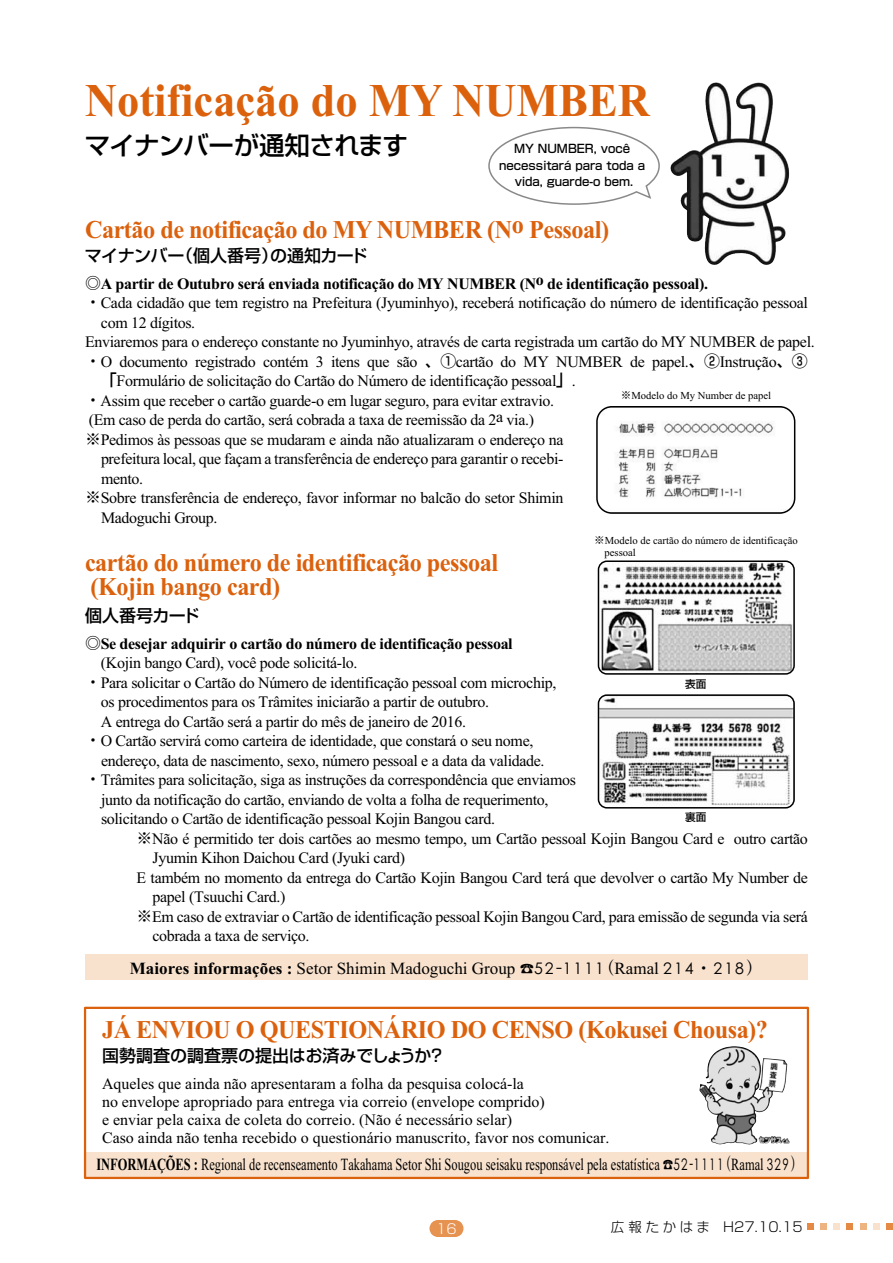
<style>
.page{position:relative;width:893px;height:1263px;background:#fff}
.page>*{position:absolute;margin:0;border:0;box-sizing:border-box;transform-origin:0 0}
.t1{font:700 46.8px "Times New Roman";color:#db610d;scale:.95 1}
.t2{font:700 25.5px/24px "Times New Roman";letter-spacing:-.02em;color:#db610d;scale:.95 1}
.t3{font:25.5px "Shin Go Pro Medium 90 pv RKSJ H";letter-spacing:-.035em;color:#000}
.t4{font:16.95px "Times New Roman";color:#000;scale:.73 1}
.t5{font:16.95px "Times New Roman";color:#000}
.t6{font:16.95px "Shin Go Pro Medium 90 pv RKSJ H";letter-spacing:-.005em;color:#000}
.t7{font:16.95px "Shin Go Pro Medium 90 pv RKSJ H";letter-spacing:-.035em;color:#000}
.t8{font:15.9px "Times New Roman";letter-spacing:-.02em;color:#000}
.t9{font:15.9px/18px "Times New Roman";color:#000}
.t10{font:700 15.9px "Times New Roman";letter-spacing:-.02em;color:#000}
.t11{font:13.5px "Shin Go Pro Light 90 pv RKSJ H";letter-spacing:.245em;color:#000}
.t12{font:13.5px "Shin Go Pro Light 90 pv RKSJ H";color:#fff}
.t13{font:11.7px/16.5px "Shin Go Pro Medium 90 pv RKSJ H";color:#000;text-align:center}
.t14{font:10.65px/12px "Times New Roman";color:#000}
.t15{font:10.65px "Shin Go Pro Medium 90 pv RKSJ H";color:#000}
.s1{font-family:"Shin Go Pro Medium 90 pv RKSJ H";font-weight:400}
.s2{font-family:"Shin Go Pro Medium 90 pv RKSJ H"}
.s3{font-weight:700}
.s4{font-family:"Shin Go Pro Light 90 pv RKSJ H";font-size:14.4px}
.s5{font-family:"Century Gothic";font-size:15.9px}
.s6{font-family:"Shin Go Pro Regular 90 pv RKSJ H";font-size:14.4px}
.s7{font-family:"Ryumin Pro Bold 90 pv RKSJ H"}
.s8{font-family:"Koz Go Pro Regular 90 pv RKSJ H";font-size:15.9px}
</style>
<div class="page">
<div style="left:85px;top:954px;width:723px;height:26px;background:#f9e2cd"></div>
<div style="left:85px;top:1152px;width:723px;height:26px;background:#f9e2cd"></div>
<svg style="left:807px;top:1223px;width:6px;height:6px"></svg>
<div style="left:820px;top:1223px;width:7px;height:6px;background:#edb380"></div>
<svg style="left:834px;top:1223px;width:6px;height:6px"></svg>
<svg style="left:847px;top:1223px;width:6px;height:6px"></svg>
<svg style="left:860px;top:1223px;width:6px;height:6px"></svg>
<svg style="left:873px;top:1223px;width:6px;height:6px"></svg>
<svg style="left:886px;top:1223px;width:6px;height:6px"></svg>
<div style="left:84px;top:1007px;width:725px;height:172px;border:2px solid #db610d"></div>
<img style="left:700px;top:1047px;width:30px;height:89px">
<img style="left:690px;top:82px;width:25px;height:69px">
<img style="left:599px;top:407px;width:196px;height:105px">
<div style="left:596px;top:406px;width:199px;height:108px;border:2px solid #000;border-radius:15px"></div>
<svg style="left:597px;top:560px;width:198px;height:249px"></svg>
<svg style="left:429px;top:1220px;width:34px;height:17px"></svg>
<svg style="left:488px;top:126px;width:172px;height:79px"></svg>
<h1 class="t1" style="left:85px;top:68px;width:596px">Notificação do MY NUMBER</h1>
<h2 class="t3" style="left:85px;top:124px;width:325px">マイナンバーが通知されます</h2>
<p class="t13" style="left:499px;top:139px;width:147px">MY NUMBER, você necessitará para toda a vida, guarde-o bem.</p>
<h2 class="t2" style="left:85px;top:217px;width:553px">Cartão de notificação do MY NUMBER (No Pessoal)</h2>
<p class="t7" style="left:85px;top:241px;width:284px">マイナンバー（個人番号）の通知カード</p>
<p class="t10" style="left:85px;top:273px;width:624px"><span class="s1">◎</span>A partir de Outubro será enviada notificação do MY NUMBER (No de identificação pessoal).</p>
<p class="t8" style="left:85px;top:292px;width:724px"><span class="s2">・</span>Cada cidadão que tem registro na Prefeitura (Jyuminhyo), receberá notificação do número de identificação pessoal</p>
<p class="t8" style="left:101px;top:312px;width:96px">com 12 dígitos.</p>
<p class="t8" style="left:85px;top:331px;width:731px">Enviaremos para o endereço constante no Jyuminhyo, através de carta registrada um cartão do MY NUMBER de papel.</p>
<p class="t8" style="left:85px;top:351px;width:724px"><span class="s2">・</span>O documento registrado contém 3 itens que são <span class="s2">、①</span>cartão do MY NUMBER de papel.<span class="s2">、②</span>Instrução<span class="s2">、③</span></p>
<p class="t8" style="left:101px;top:370px;width:476px"><span class="s2">「</span>Formulário de solicitação do Cartão do Número de identificação pessoal<span class="s2">」</span>.</p>
<p class="t8" style="left:85px;top:390px;width:471px"><span class="s2">・</span>Assim que receber o cartão guarde-o em lugar seguro, para evitar extravio.</p>
<p class="t8" style="left:89px;top:409px;width:447px">(Em caso de perda do cartão, será cobrada a taxa de reemissão da 2a via.)</p>
<p class="t8" style="left:85px;top:429px;width:480px"><span class="s2">※</span>Pedimos às pessoas que se mudaram e ainda não atualizaram o endereço na</p>
<p class="t8" style="left:101px;top:448px;width:464px">prefeitura local, que façam a transferência de endereço para garantir o recebi-</p>
<p class="t8" style="left:101px;top:468px;width:44px">mento.</p>
<p class="t8" style="left:85px;top:487px;width:480px"><span class="s2">※</span>Sobre transferência de endereço, favor informar no balcão do setor Shimin</p>
<p class="t8" style="left:101px;top:507px;width:118px">Madoguchi Group.</p>
<h2 class="t2" style="left:85px;top:550px;width:436px">cartão do número de identificação pessoal (Kojin bango card)</h2>
<p class="t6" style="left:85px;top:601px;width:116px">個人番号カード</p>
<p class="t10" style="left:85px;top:633px;width:429px"><span class="s1">◎</span>Se desejar adquirir o cartão do número de identificação pessoal</p>
<p class="t8" style="left:101px;top:652px;width:258px">(Kojin bango Card), você pode solicitá-lo.</p>
<p class="t8" style="left:85px;top:672px;width:473px"><span class="s2">・</span>Para solicitar o Cartão do Número de identificação pessoal com microchip,</p>
<p class="t8" style="left:101px;top:691px;width:390px">os procedimentos para os Trâmites iniciarão a partir de outubro.</p>
<p class="t8" style="left:101px;top:711px;width:367px">A entrega do Cartão será a partir do mês de janeiro de 2016.</p>
<p class="t8" style="left:85px;top:730px;width:450px"><span class="s2">・</span>O Cartão servirá como carteira de identidade, que constará o seu nome,</p>
<p class="t8" style="left:101px;top:750px;width:445px">endereço, data de nascimento, sexo, número pessoal e a data da validade.</p>
<p class="t8" style="left:85px;top:769px;width:492px"><span class="s2">・</span>Trâmites para solicitação, siga as instruções da correspondência que enviamos</p>
<p class="t8" style="left:101px;top:789px;width:449px">junto da notificação do cartão, enviando de volta a folha de requerimento,</p>
<p class="t8" style="left:101px;top:808px;width:395px">solicitando o Cartão de identificação pessoal Kojin Bangou card.</p>
<p class="t8" style="left:137px;top:828px;width:673px"><span class="s2">※</span>Não é permitido ter dois cartões ao mesmo tempo, um Cartão pessoal Kojin Bangou Card e outro cartão</p>
<p class="t8" style="left:153px;top:847px;width:254px">Jyumin Kihon Daichou Card (Jyuki card)</p>
<p class="t8" style="left:137px;top:867px;width:673px">E também no momento da entrega do Cartão Kojin Bangou Card terá que devolver o cartão My Number de</p>
<p class="t8" style="left:152px;top:886px;width:135px">papel (Tsuuchi Card.)</p>
<p class="t8" style="left:137px;top:906px;width:673px"><span class="s2">※</span>Em caso de extraviar o Cartão de identificação pessoal Kojin Bangou Card, para emissão de segunda via será</p>
<p class="t8" style="left:152px;top:925px;width:159px">cobrada a taxa de serviço.</p>
<p class="t5" style="left:130px;top:957px;width:635px"><span class="s3">Maiores informações :</span> Setor Shimin Madoguchi Group <span class="s4">☎</span><span class="s5">5 2</span> <span class="s6">－</span><span class="s5">1 1 1 1</span><span class="s7">（</span>Ramal <span class="s5">2 14</span><span class="s8">・</span><span class="s5">2 1 8</span><span class="s7">）</span></p>
<p class="t14" style="left:621px;top:390px;width:152px"><span class="s2">※</span>Modelo do My Number de papel</p>
<p class="t14" style="left:605px;top:534px;width:195px;text-indent:-11px"><span class="s2">※</span>Modelo de cartão do número de identificação pessoal</p>
<p class="t15" style="left:685px;top:675px;width:23px">表面</p>
<p class="t15" style="left:685px;top:808px;width:23px">裏面</p>
<h2 class="t2" style="left:102px;top:1016px;width:702px">JÁ ENVIOU O QUESTIONÁRIO DO CENSO (Kokusei Chousa)?</h2>
<p class="t6" style="left:102px;top:1041px;width:345px">国勢調査の調査票の提出はお済みでしょうか？</p>
<p class="t9" style="left:102px;top:1074px;width:509px">Aqueles que ainda não apresentaram a folha da pesquisa colocá-la<br>no envelope apropriado para entrega via correio (envelope comprido)<br>e enviar pela caixa de coleta do correio. (Não é necessário selar)<br>Caso ainda não tenha recebido o questionário manuscrito, favor nos comunicar.</p>
<p class="t4" style="left:96px;top:1153px;width:969px"><span class="s3">INFORMAÇÕES :</span> Regional de recenseamento Takahama Setor Shi Sougou seisaku responsável pela estatística <span class="s4">☎</span><span class="s5">5 2</span> <span class="s6">－</span><span class="s5">1 1 1 1</span><span class="s7">（</span>Ramal <span class="s5">3 2 9</span><span class="s7">）</span></p>
<p class="t12" style="left:436px;top:1217px;width:22px">16</p>
<p class="t11" style="left:611px;top:1216px;width:193px">広報たかはま　H27.10.15</p>
</div>
